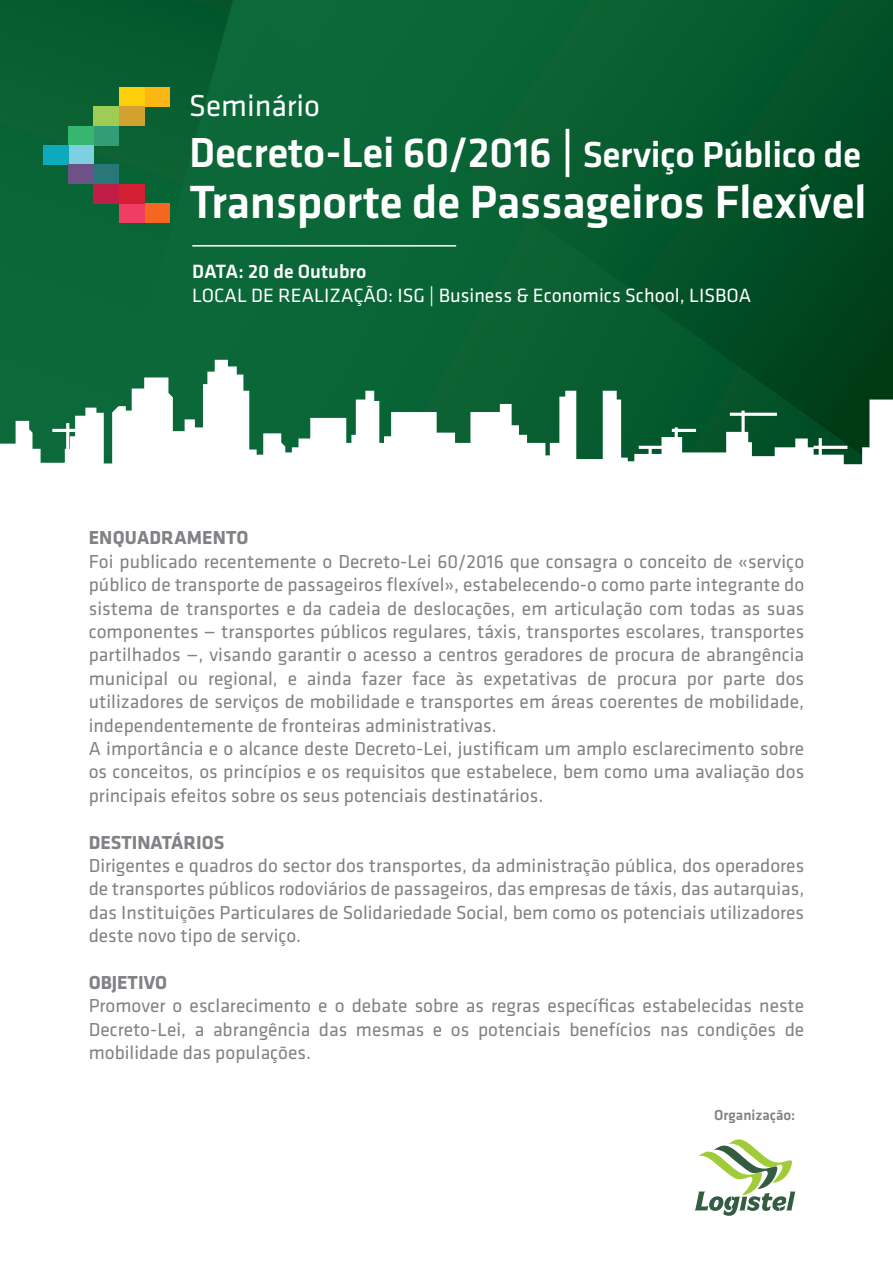
<style>
.page{position:relative;width:893px;height:1263px;background:#fff}
.page>*{position:absolute;margin:0;border:0;box-sizing:border-box;transform-origin:0 0}
.t1{font:500 48.3px "Klavika";letter-spacing:-.01em;color:#fff}
.t2{font:500 43.5px "Klavika";letter-spacing:-.01em;color:#fff}
.t3{font:31.35px "Klavika";color:#fff}
.t4{font:19.95px "Klavika";color:#fff}
.t5{font:500 19.95px "Klavika";color:#fff}
.t6{font:19.5px/23.4px "Klavika";letter-spacing:.005em;color:#808285;text-align:justify}
.t7{font:700 19.5px "Klavika";color:#808285}
.t8{font:500 15px "Klavika";color:#808285}
.s1{font-size:48.3px}
.s2{font-size:37.5px}
</style>
<div class="page">
<svg style="left:233px;top:0;width:660px;height:360px;background:#075c30"></svg>
<svg style="left:0;top:0;width:233px;height:360px;background:#0a6334"></svg>
<svg style="left:0;top:360px;width:893px;height:105px"></svg>
<hr style="left:192px;top:245px;width:264px;height:2px;background:#fff">
<div style="left:144px;top:87px;width:26px;height:20px;background:#fcb715"></div>
<div style="left:119px;top:87px;width:25px;height:20px;background:#fccf0a"></div>
<div style="left:119px;top:107px;width:25px;height:19px;background:#d2a12f"></div>
<div style="left:94px;top:107px;width:25px;height:19px;background:#9ecd56"></div>
<div style="left:94px;top:126px;width:25px;height:19px;background:#329e76"></div>
<div style="left:68px;top:126px;width:26px;height:19px;background:#37b66f"></div>
<div style="left:68px;top:145px;width:26px;height:20px;background:#7dd0df"></div>
<div style="left:43px;top:145px;width:25px;height:20px;background:#0da9bd"></div>
<div style="left:144px;top:203px;width:26px;height:20px;background:#f36721"></div>
<div style="left:119px;top:203px;width:25px;height:20px;background:#ef3d64"></div>
<div style="left:119px;top:184px;width:25px;height:19px;background:#d31f32"></div>
<div style="left:94px;top:184px;width:25px;height:19px;background:#c01e49"></div>
<div style="left:94px;top:165px;width:25px;height:19px;background:#297779"></div>
<div style="left:68px;top:165px;width:26px;height:19px;background:#6c5286"></div>
<svg style="left:694px;top:1139px;width:101px;height:77px"></svg>
<h3 class="t3" style="left:189px;top:88px;width:132px">Seminário</h3>
<h2 class="t2" style="left:189px;top:129px;width:673px">Decreto-Lei 60/2016 <span class="s1">|</span> <span class="s2">Serviço Público de</span></h2>
<h1 class="t1" style="left:189px;top:176px;width:679px">Transporte de Passageiros Flexível</h1>
<p class="t5" style="left:192px;top:260px;width:176px">DATA: 20 de Outubro</p>
<p class="t4" style="left:192px;top:284px;width:560px">LOCAL DE REALIZAÇÃO: ISG | Business &amp; Economics School, LISBOA</p>
<p class="t7" style="left:89px;top:527px;width:161px">ENQUADRAMENTO</p>
<p class="t6" style="left:89px;top:550px;width:717px;text-align:left">Foi publicado recentemente o Decreto-Lei 60/2016 que consagra o conceito de «serviço público de transporte de passageiros flexível», estabelecendo-o como parte integrante do sistema de transportes e da cadeia de deslocações, em articulação com todas as suas componentes — transportes públicos regulares, táxis, transportes escolares, transportes partilhados —, visando garantir o acesso a centros geradores de procura de abrangência municipal ou regional, e ainda fazer face às expetativas de procura por parte dos utilizadores de serviços de mobilidade e transportes em áreas coerentes de mobilidade, independentemente de fronteiras administrativas.<br>A importância e o alcance deste Decreto-Lei, justificam um amplo esclarecimento sobre os conceitos, os princípios e os requisitos que estabelece, bem como uma avaliação dos principais efeitos sobre os seus potenciais destinatários.</p>
<p class="t7" style="left:89px;top:831px;width:137px">DESTINATÁRIOS</p>
<p class="t6" style="left:89px;top:854px;width:717px">Dirigentes e quadros do sector dos transportes, da administração pública, dos operadores de transportes públicos rodoviários de passageiros, das empresas de táxis, das autarquias, das Instituições Particulares de Solidariedade Social, bem como os potenciais utilizadores deste novo tipo de serviço.</p>
<p class="t7" style="left:89px;top:972px;width:80px">OBJETIVO</p>
<p class="t6" style="left:89px;top:994px;width:717px">Promover o esclarecimento e o debate sobre as regras específicas estabelecidas neste Decreto-Lei, a abrangência das mesmas e os potenciais benefícios nas condições de mobilidade das populações.</p>
<p class="t8" style="left:714px;top:1107px;width:82px">Organização:</p>
</div>
